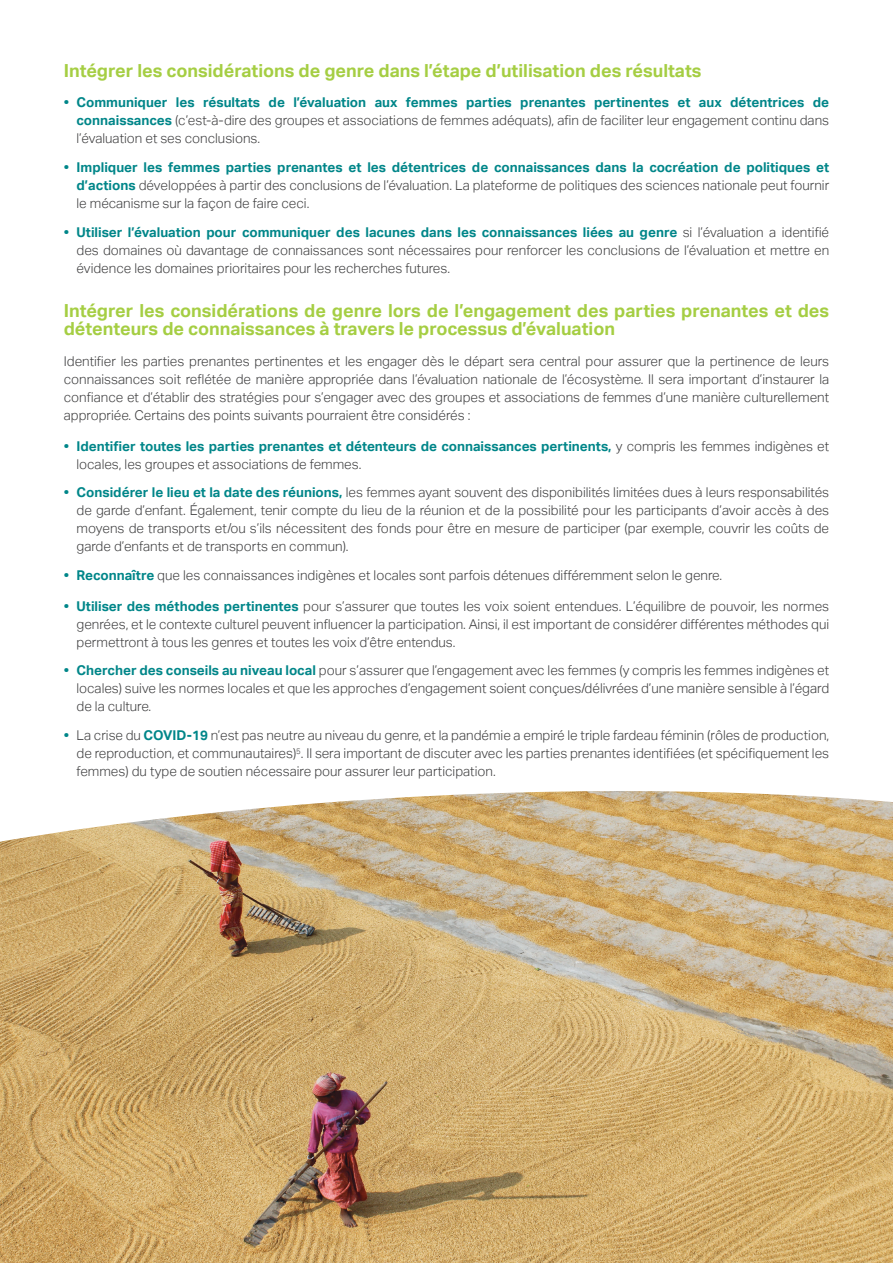
<style>
.page{position:relative;width:893px;height:1263px;background:#fff}
.page>*{position:absolute;margin:0;border:0;box-sizing:border-box;transform-origin:0 0}
.t1{font:700 18px/18px "Aktiv Grotesk";color:#a5ce43}
.t2{font:300 13.5px/18px "Aktiv Grotesk";color:#3e3e3f;text-align:justify}
.t3{font:700 13.5px/18px "Aktiv Grotesk";color:#008689}
.s1{font-weight:700;color:#008689}
.s2{font-weight:300;color:#3e3e3f}
</style>
<div class="page">
<img style="left:0;top:791px;width:893px;height:472px">
<h1 class="t1" style="left:64px;top:61px;width:639px">Intégrer les considérations de genre dans l’étape d’utilisation des résultats</h1>
<p class="t2" style="left:77px;top:94px;width:754px;text-indent:-13px"><span class="s1">• Communiquer les résultats de l’évaluation aux femmes parties prenantes pertinentes et aux détentrices de connaissances</span> (c’est-à-dire des groupes et associations de femmes adéquats), afin de faciliter leur engagement continu dans l’évaluation et ses conclusions.</p>
<p class="t2" style="left:77px;top:158px;width:754px;text-indent:-13px"><span class="s1">• Impliquer les femmes parties prenantes et les détentrices de connaissances dans la cocréation de politiques et d’actions</span> développées à partir des conclusions de l’évaluation. La plateforme de politiques des sciences nationale peut fournir le mécanisme sur la façon de faire ceci.</p>
<p class="t2" style="left:77px;top:223px;width:754px;text-indent:-13px"><span class="s1">• Utiliser l’évaluation pour communiquer des lacunes dans les connaissances liées au genre</span> si l’évaluation a identifié des domaines où davantage de connaissances sont nécessaires pour renforcer les conclusions de l’évaluation et mettre en évidence les domaines prioritaires pour les recherches futures.</p>
<h1 class="t1" style="left:64px;top:302px;width:767px">Intégrer les considérations de genre lors de l’engagement des parties prenantes et des détenteurs de connaissances à travers le processus d’évaluation</h1>
<p class="t2" style="left:64px;top:352px;width:767px">Identifier les parties prenantes pertinentes et les engager dès le départ sera central pour assurer que la pertinence de leurs connaissances soit reflétée de manière appropriée dans l’évaluation nationale de l’écosystème. Il sera important d’instaurer la confiance et d’établir des stratégies pour s’engager avec des groupes et associations de femmes d’une manière culturellement appropriée. Certains des points suivants pourraient être considérés :</p>
<p class="t3" style="left:77px;top:437px;width:754px;text-indent:-13px">• Identifier toutes les parties prenantes et détenteurs de connaissances pertinents, <span class="s2">y compris les femmes indigènes et locales, les groupes et associations de femmes.</span></p>
<p class="t2" style="left:77px;top:484px;width:754px;text-indent:-13px"><span class="s1">• Considérer le lieu et la date des réunions,</span> les femmes ayant souvent des disponibilités limitées dues à leurs responsabilités de garde d’enfant. Également, tenir compte du lieu de la réunion et de la possibilité pour les participants d’avoir accès à des moyens de transports et/ou s’ils nécessitent des fonds pour être en mesure de participer (par exemple, couvrir les coûts de garde d’enfants et de transports en commun).</p>
<p class="t2" style="left:64px;top:566px;width:660px"><span class="s1">• Reconnaître</span> que les connaissances indigènes et locales sont parfois détenues différemment selon le genre.</p>
<p class="t2" style="left:77px;top:597px;width:754px;text-indent:-13px"><span class="s1">• Utiliser des méthodes pertinentes</span> pour s’assurer que toutes les voix soient entendues. L’équilibre de pouvoir, les normes genrées, et le contexte culturel peuvent influencer la participation. Ainsi, il est important de considérer différentes méthodes qui permettront à tous les genres et toutes les voix d’être entendus.</p>
<p class="t2" style="left:77px;top:662px;width:754px;text-indent:-13px"><span class="s1">• Chercher des conseils au niveau local</span> pour s’assurer que l’engagement avec les femmes (y compris les femmes indigènes et locales) suive les normes locales et que les approches d’engagement soient conçues/délivrées d’une manière sensible à l’égard de la culture.</p>
<p class="t2" style="left:77px;top:726px;width:754px;text-indent:-13px"><span class="s1">•</span> La crise du <span class="s1">COVID-19</span> n’est pas neutre au niveau du genre, et la pandémie a empiré le triple fardeau féminin (rôles de production, de reproduction, et communautaires)<sup>5</sup>. Il sera important de discuter avec les parties prenantes identifiées (et spécifiquement les femmes) du type de soutien nécessaire pour assurer leur participation.</p>
</div>
